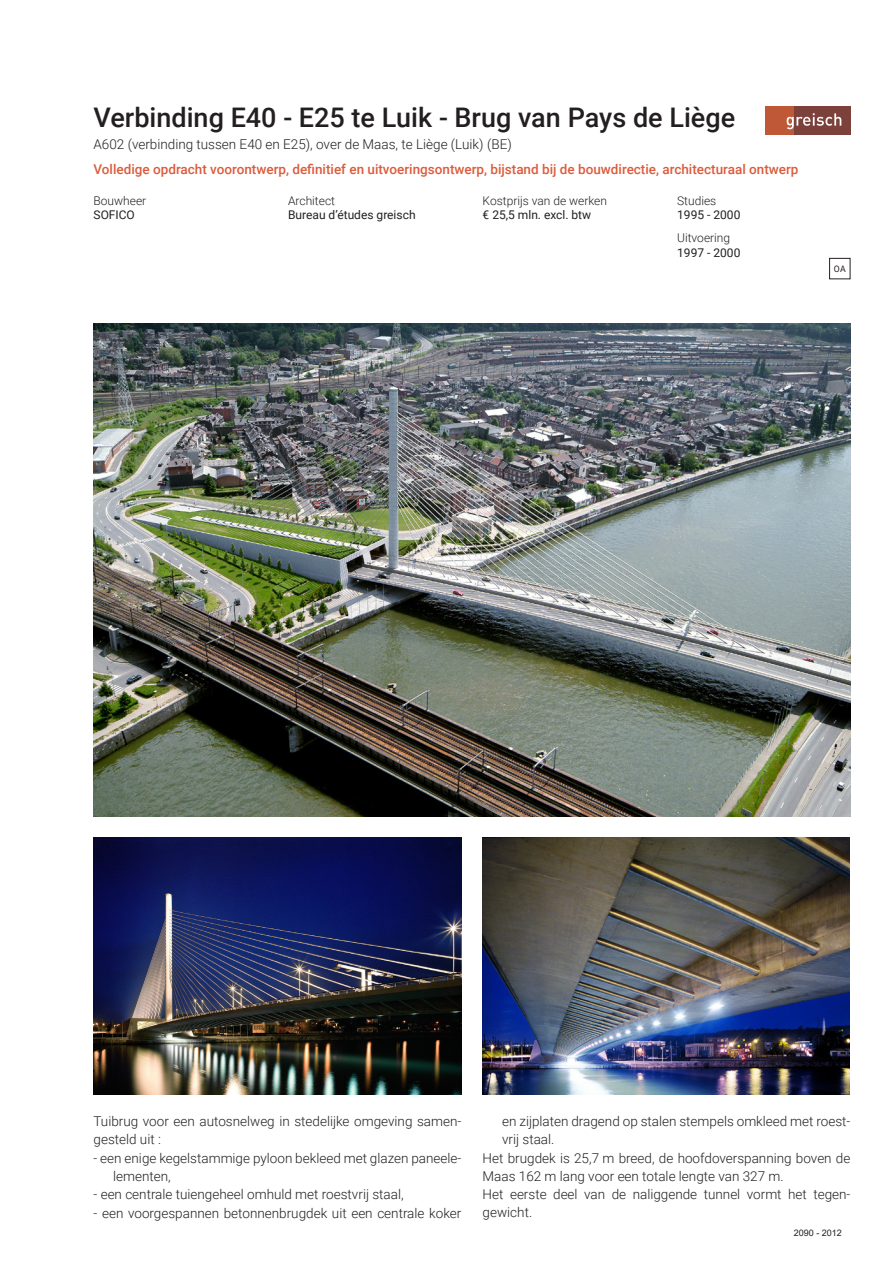
<style>
.page{position:relative;width:893px;height:1263px;background:#fff}
.page>*{position:absolute;margin:0;border:0;box-sizing:border-box;transform-origin:0 0}
.FR1-titre{font:500 27px "Roboto";color:#231f20}
.Normal-NL{font:300 13.5px/18px "Roboto";color:#231f20}
.FR3-Mission{font:500 13.5px "Roboto";color:#dc5b3b}
.FR2-adresse{font:300 13.5px "Roboto";color:#231f20}
.FR5-suite_renseignem{font:12px "Roboto";color:#231f20}
.FR4_Rensegnement{font:300 12px "Roboto";color:#231f20}
.FR-Folio{font:9px "Arial";color:#231f20}
.Picto{font:9px "Roboto";color:#231f20}
</style>
<div class="page">
<img style="left:94px;top:323px;width:756px;height:493px">
<img style="left:94px;top:838px;width:367px;height:257px">
<img style="left:483px;top:838px;width:367px;height:257px">
<div style="left:765px;top:106px;width:29px;height:29px;background:#be5836"></div>
<div style="left:794px;top:106px;width:56px;height:29px;background:#7c413a"></div>
<svg style="left:787px;top:113px;width:54px;height:16px"></svg>
<div style="left:829px;top:258px;width:21px;height:21px;border:1px solid #231f20"></div>
<p class="FR1-titre" style="left:94px;top:98px;width:643px">Verbinding E40 - E25 te Luik - Brug van Pays de Liège</p>
<p class="FR2-adresse" style="left:94px;top:135px;width:420px">A602 (verbinding tussen E40 en E25), over de Maas, te Liège (Luik) (BE)</p>
<p class="FR3-Mission" style="left:94px;top:159px;width:706px">Volledige opdracht voorontwerp, definitief en uitvoeringsontwerp, bijstand bij de bouwdirectie, architecturaal ontwerp</p>
<p class="FR4_Rensegnement" style="left:94px;top:192px;width:54px">Bouwheer</p>
<p class="FR5-suite_renseignem" style="left:94px;top:207px;width:43px">SOFICO</p>
<p class="FR4_Rensegnement" style="left:288px;top:192px;width:48px">Architect</p>
<p class="FR5-suite_renseignem" style="left:288px;top:207px;width:129px">Bureau d’études greisch</p>
<p class="FR4_Rensegnement" style="left:483px;top:192px;width:126px">Kostprijs van de werken</p>
<p class="FR5-suite_renseignem" style="left:483px;top:207px;width:110px">€ 25,5 mln. excl. btw</p>
<p class="FR4_Rensegnement" style="left:677px;top:192px;width:41px">Studies</p>
<p class="FR5-suite_renseignem" style="left:677px;top:207px;width:65px">1995 - 2000</p>
<p class="FR4_Rensegnement" style="left:677px;top:230px;width:55px">Uitvoering</p>
<p class="FR5-suite_renseignem" style="left:677px;top:244px;width:65px">1997 - 2000</p>
<p class="Picto" style="left:834px;top:262px;width:13px">OA</p>
<p class="Normal-NL" style="left:94px;top:1112px;width:369px">Tuibrug voor een autosnelweg in stedelijke omgeving samen&shy;gesteld uit :</p>
<p class="Normal-NL" style="left:113px;top:1148px;width:350px;text-indent:-19px">- een enige kegelstammige pyloon bekleed met glazen paneele&shy;lementen,</p>
<p class="Normal-NL" style="left:94px;top:1185px;width:312px">- een centrale tuiengeheel omhuld met roestvrij staal,</p>
<p class="Normal-NL" style="left:94px;top:1203px;width:369px">- een voorgespannen betonnenbrugdek uit een centrale koker</p>
<p class="Normal-NL" style="left:502px;top:1112px;width:350px">en zijplaten dragend op stalen stempels omkleed met roest&shy;vrij staal.</p>
<p class="Normal-NL" style="left:483px;top:1148px;width:369px">Het brugdek is 25,7 m breed, de hoofdoverspanning boven de<br>Maas 162 m lang voor een totale lengte van 327 m.</p>
<p class="Normal-NL" style="left:483px;top:1185px;width:369px">Het eerste deel van de naliggende tunnel vormt het tegen&shy;gewicht.</p>
<p class="FR-Folio" style="left:794px;top:1226px;width:50px">2090 - 2012</p>
</div>
